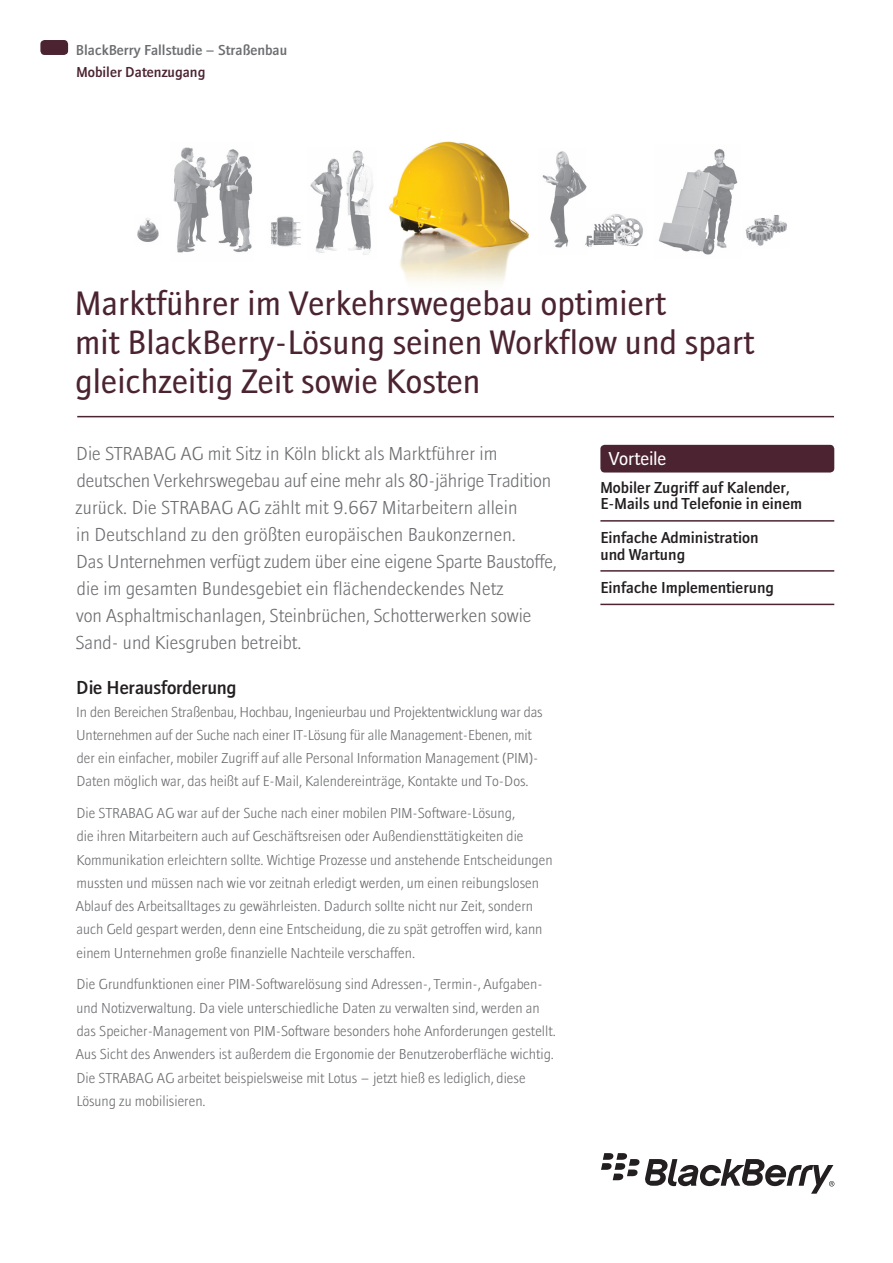
<style>
.page{position:relative;width:893px;height:1263px;background:#fff}
.page>*{position:absolute;margin:0;border:0;box-sizing:border-box;transform-origin:0 0}
.t1{font:35.25px/39px "PS Anvers";letter-spacing:.005em;color:#4b2331}
.t2{font:300 19.5px/27px "PS Anvers";color:#6c6d70}
.t3{font:600 19.5px "PS Anvers";letter-spacing:-.01em;color:#231f20}
.t4{font:19.5px "PS Anvers";letter-spacing:-.01em;color:#fff}
.t5{font:600 16.5px/16.5px "PS Anvers";color:#231f20}
.t6{font:300 15px/23.2px "PS Anvers";color:#6c6d70}
.t7{font:600 15px "PS Anvers";color:#6c6d70}
.t8{font:600 15px "PS Anvers";color:#4b2331}
</style>
<div class="page">
<img style="left:388px;top:141px;width:141px;height:142px">
<img style="left:542px;top:151px;width:45px;height:97px">
<img style="left:581px;top:208px;width:62px;height:40px">
<img style="left:745px;top:215px;width:42px;height:31px">
<img style="left:310px;top:150px;width:63px;height:105px">
<img style="left:271px;top:216px;width:30px;height:31px">
<img style="left:137px;top:218px;width:22px;height:24px">
<img style="left:173px;top:147px;width:80px;height:106px">
<img style="left:658px;top:148px;width:80px;height:107px">
<div style="left:600px;top:445px;width:234px;height:27px;background:#4b2331;border-radius:4px"></div>
<hr style="left:600px;top:520px;width:234px;height:2px;background:#4b2331">
<hr style="left:600px;top:570px;width:234px;height:2px;background:#4b2331">
<hr style="left:600px;top:604px;width:234px;height:1px;background:#4b2331">
<div style="left:40px;top:40px;width:28px;height:15px;background:#4b2331;border-radius:4px"></div>
<hr style="left:77px;top:416px;width:757px;height:1px;background:#4b2331">
<svg style="left:601px;top:1153px;width:233px;height:41px"></svg>
<p class="t7" style="left:76px;top:42px;width:213px">BlackBerry Fallstudie – Straßenbau</p>
<p class="t8" style="left:77px;top:64px;width:130px">Mobiler Datenzugang</p>
<h1 class="t1" style="left:75px;top:284px;width:680px">Marktführer im Verkehrswegebau optimiert<br>mit BlackBerry-Lösung seinen Workflow und spart gleichzeitig Zeit sowie Kosten</h1>
<p class="t2" style="left:75px;top:440px;width:482px">Die STRABAG AG mit Sitz in Köln blickt als Marktführer im deutschen Verkehrswegebau auf eine mehr als 80-jährige Tradition zurück. Die STRABAG AG zählt mit 9.667 Mitarbeitern allein<br>in Deutschland zu den größten europäischen Baukonzernen.<br>Das Unternehmen verfügt zudem über eine eigene Sparte Baustoffe, die im gesamten Bundesgebiet ein flächendeckendes Netz<br>von Asphaltmischanlagen, Steinbrüchen, Schotterwerken sowie Sand- und Kiesgruben betreibt.</p>
<h2 class="t3" style="left:76px;top:676px;width:162px">Die Herausforderung</h2>
<p class="t6" style="left:76px;top:700px;width:468px">In den Bereichen Straßenbau, Hochbau, Ingenieurbau und Projektentwicklung war das Unternehmen auf der Suche nach einer IT-Lösung für alle Management-Ebenen, mit der ein einfacher, mobiler Zugriff auf alle Personal Information Management (PIM)- Daten möglich war, das heißt auf E-Mail, Kalendereinträge, Kontakte und To-Dos.</p>
<p class="t6" style="left:76px;top:801px;width:478px">Die STRABAG AG war auf der Suche nach einer mobilen PIM-Software-Lösung,<br>die ihren Mitarbeitern auch auf Geschäftsreisen oder Außendiensttätigkeiten die Kommunikation erleichtern sollte. Wichtige Prozesse und anstehende Entscheidungen mussten und müssen nach wie vor zeitnah erledigt werden, um einen reibungslosen Ablauf des Arbeitsalltages zu gewährleisten. Dadurch sollte nicht nur Zeit, sondern auch Geld gespart werden, denn eine Entscheidung, die zu spät getroffen wird, kann einem Unternehmen große finanzielle Nachteile verschaffen.</p>
<p class="t6" style="left:76px;top:973px;width:482px">Die Grundfunktionen einer PIM-Softwarelösung sind Adressen-, Termin-, Aufgaben&shy;und Notizverwaltung. Da viele unterschiedliche Daten zu verwalten sind, werden an das Speicher-Management von PIM-Software besonders hohe Anforderungen gestellt.<br>Aus Sicht des Anwenders ist außerdem die Ergonomie der Benutzeroberfläche wichtig.<br>Die STRABAG AG arbeitet beispielsweise mit Lotus – jetzt hieß es lediglich, diese Lösung zu mobilisieren.</p>
<h2 class="t4" style="left:609px;top:448px;width:59px">Vorteile</h2>
<p class="t5" style="left:600px;top:479px;width:203px">Mobiler Zugriff auf Kalender,<br>E-Mails und Telefonie in einem</p>
<p class="t5" style="left:600px;top:529px;width:160px">Einfache Administration und Wartung</p>
<p class="t5" style="left:600px;top:579px;width:175px">Einfache Implementierung</p>
</div>
